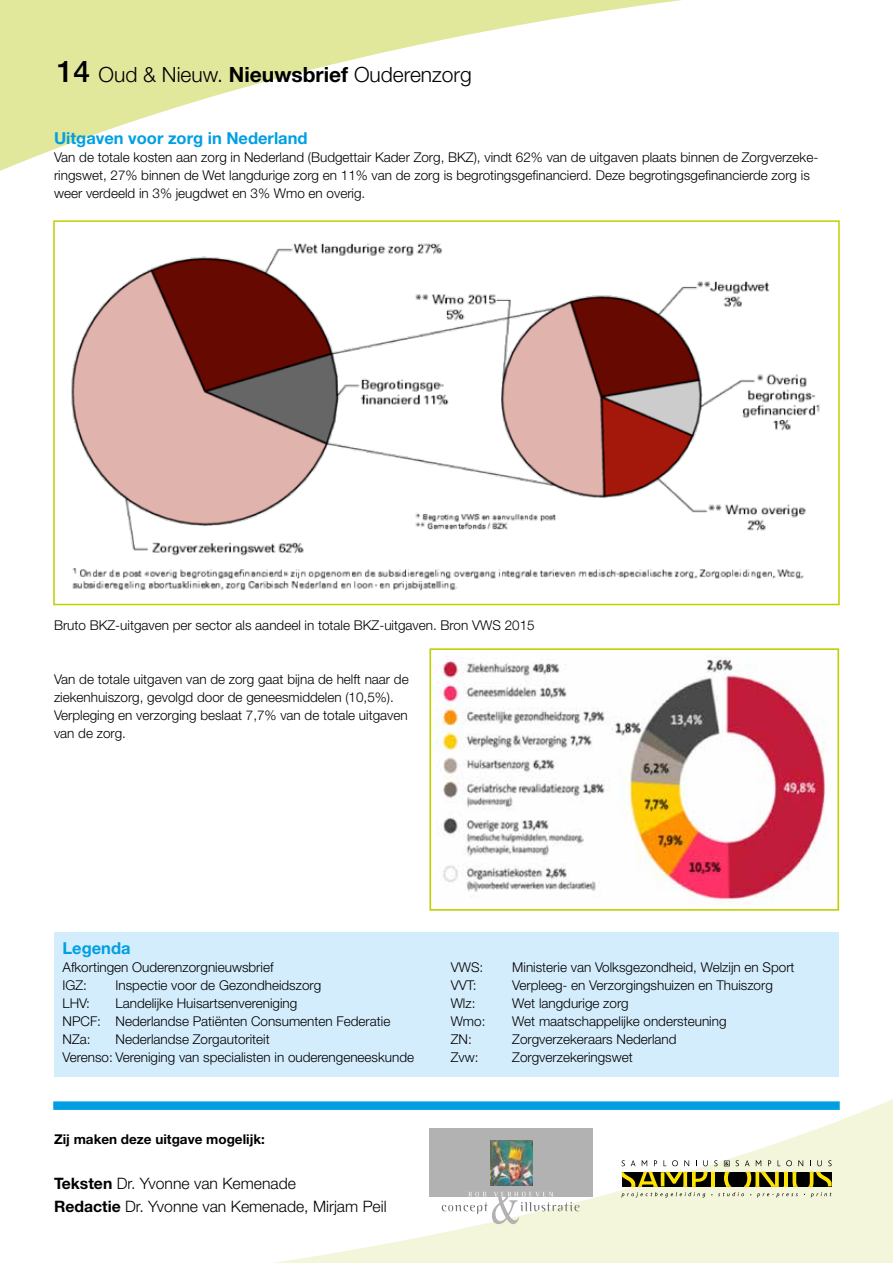
<style>
.page{position:relative;width:893px;height:1263px;background:#fff}
.page>*{position:absolute;margin:0;border:0;box-sizing:border-box;transform-origin:0 0}
.t1{font:300 21px "Helvetica Neue LT Std";color:#000}
.t2{font:700 16.5px "Helvetica Neue LT Std";color:#009fe3}
.t3{font:300 15.75px/22.5px "Helvetica Neue LT Std";color:#000}
.t4{font:300 13.5px/18px "Helvetica Neue LT Std";color:#000}
.t5{font:700 13.5px "Helvetica Neue LT Std";color:#000}
.s1{font-weight:500;font-size:30px}
.s2{font-weight:700}
</style>
<div class="page">
<svg style="left:0;top:0;width:682px;height:171px"></svg>
<svg style="left:274px;top:1099px;width:619px;height:164px"></svg>
<img style="left:71px;top:243px;width:749px;height:348px">
<div style="left:53px;top:220px;width:787px;height:385px;border:2px solid #bed000"></div>
<img style="left:433px;top:652px;width:393px;height:249px">
<div style="left:429px;top:648px;width:410px;height:263px;border:2px solid #bed000"></div>
<div style="left:54px;top:932px;width:785px;height:145px;background:#d4edfc"></div>
<div style="left:53px;top:1101px;width:787px;height:9px;background:#009fe3"></div>
<svg style="left:621px;top:1160px;width:4px;height:6px"></svg>
<svg style="left:631px;top:1160px;width:4px;height:6px"></svg>
<svg style="left:642px;top:1160px;width:5px;height:6px"></svg>
<svg style="left:654px;top:1160px;width:3px;height:6px"></svg>
<svg style="left:663px;top:1160px;width:3px;height:6px"></svg>
<svg style="left:672px;top:1160px;width:6px;height:6px"></svg>
<svg style="left:684px;top:1160px;width:5px;height:6px"></svg>
<svg style="left:703px;top:1160px;width:5px;height:6px"></svg>
<svg style="left:714px;top:1160px;width:3px;height:6px"></svg>
<svg style="left:745px;top:1160px;width:5px;height:6px"></svg>
<svg style="left:756px;top:1160px;width:5px;height:6px"></svg>
<svg style="left:768px;top:1160px;width:3px;height:6px"></svg>
<svg style="left:778px;top:1160px;width:2px;height:6px"></svg>
<svg style="left:786px;top:1160px;width:6px;height:6px"></svg>
<svg style="left:798px;top:1160px;width:5px;height:6px"></svg>
<svg style="left:817px;top:1160px;width:5px;height:6px"></svg>
<svg style="left:828px;top:1160px;width:4px;height:6px"></svg>
<div style="left:622px;top:1172px;width:210px;height:14px;background:#000"></div>
<svg style="left:621px;top:1172px;width:91px;height:25px"></svg>
<hr style="left:711px;top:1172px;width:3px;height:14px;background:#ffe400">
<svg style="left:718px;top:1172px;width:80px;height:25px"></svg>
<svg style="left:804px;top:1172px;width:28px;height:25px"></svg>
<svg style="left:724px;top:1160px;width:15px;height:6px"></svg>
<div style="left:429px;top:1128px;width:164px;height:68px;background:#b3b2b2"></div>
<svg style="left:442px;top:1191px;width:137px;height:33px"></svg>
<img style="left:491px;top:1141px;width:41px;height:45px">
<h1 class="t1" style="left:57px;top:62px;width:417px"><span class="s1">14</span> Oud &amp; Nieuw. <span class="s2">Nieuwsbrief</span> Ouderenzorg</h1>
<p class="t2" style="left:54px;top:128px;width:255px">Uitgaven voor zorg in Nederland</p>
<p class="t4" style="left:54px;top:148px;width:766px">Van de totale kosten aan zorg in Nederland (Budgettair Kader Zorg, BKZ), vindt 62% van de uitgaven plaats binnen de Zorgverzeke&shy;ringswet, 27% binnen de Wet langdurige zorg en 11% van de zorg is begrotingsgefinancierd. Deze begrotingsgefinancierde zorg is weer verdeeld in 3% jeugdwet en 3% Wmo en overig.</p>
<p class="t4" style="left:54px;top:616px;width:482px">Bruto BKZ-uitgaven per sector als aandeel in totale BKZ-uitgaven. Bron VWS 2015</p>
<p class="t4" style="left:54px;top:670px;width:356px">Van de totale uitgaven van de zorg gaat bijna de helft naar de ziekenhuiszorg, gevolgd door de geneesmiddelen (10,5%).<br>Verpleging en verzorging beslaat 7,7% van de totale uitgaven van de zorg.</p>
<p class="t2" style="left:63px;top:938px;width:70px">Legenda</p>
<p class="t4" style="left:63px;top:958px;width:213px">Afkortingen Ouderenzorgnieuwsbrief<br>IGZ:</p>
<p class="t4" style="left:116px;top:976px;width:207px">Inspectie voor de Gezondheidszorg</p>
<p class="t4" style="left:63px;top:994px;width:329px;text-indent:53px">Landelijke Huisartsenvereniging<br>NPCF: Nederlandse Patiënten Consumenten Federatie<br>NZa:</p>
<p class="t4" style="left:63px;top:994px;width:29px">LHV:</p>
<p class="t4" style="left:63px;top:1030px;width:353px;text-indent:53px">Nederlandse Zorgautoriteit<br>Verenso: Vereniging van specialisten in ouderengeneeskunde</p>
<p class="t5" style="left:54px;top:1131px;width:212px">Zij maken deze uitgave mogelijk:</p>
<p class="t3" style="left:54px;top:1172px;width:334px"><span class="s2">Teksten</span> Dr. Yvonne van Kemenade<br><span class="s2">Redactie</span> Dr. Yvonne van Kemenade, Mirjam Peil</p>
<p class="t4" style="left:451px;top:958px;width:34px">VWS:</p>
<p class="t4" style="left:512px;top:958px;width:284px">Ministerie van Volksgezondheid, Welzijn en Sport</p>
<p class="t4" style="left:451px;top:976px;width:27px">VVT:</p>
<p class="t4" style="left:512px;top:976px;width:262px">Verpleeg- en Verzorgingshuizen en Thuiszorg</p>
<p class="t4" style="left:451px;top:994px;width:26px">Wlz:</p>
<p class="t4" style="left:512px;top:994px;width:118px">Wet langdurige zorg</p>
<p class="t4" style="left:451px;top:1012px;width:36px">Wmo:</p>
<p class="t4" style="left:512px;top:1012px;width:216px">Wet maatschappelijke ondersteuning</p>
<p class="t4" style="left:451px;top:1030px;width:23px">ZN:</p>
<p class="t4" style="left:512px;top:1030px;width:166px">Zorgverzekeraars Nederland</p>
<p class="t4" style="left:451px;top:1048px;width:29px">Zvw:</p>
<p class="t4" style="left:512px;top:1048px;width:122px">Zorgverzekeringswet</p>
</div>
